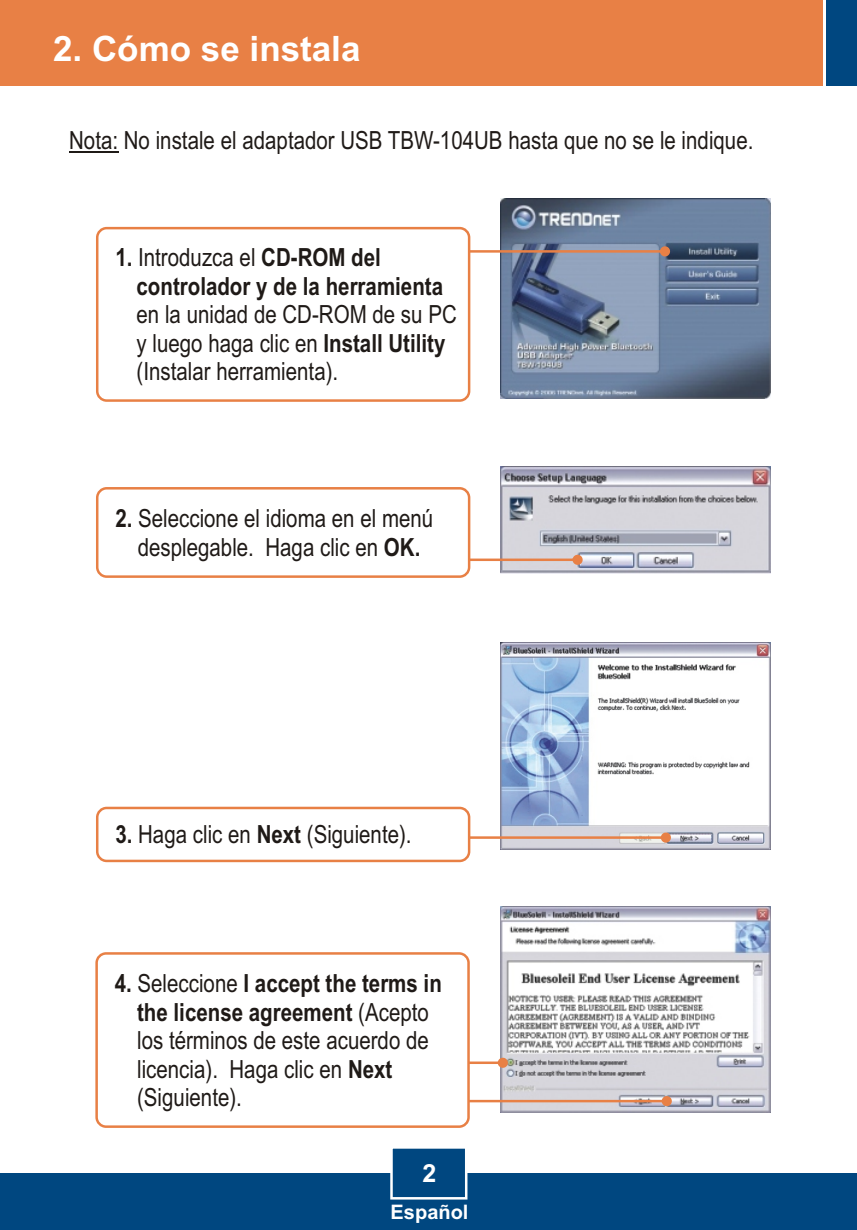
<style>
.page{position:relative;width:857px;height:1230px;background:#fff}
.page>*{position:absolute;margin:0;border:0;box-sizing:border-box;transform-origin:0 0}
.t1{font:700 35px "Arial";color:#fff}
.t2{font:25px/28.5px "Arial Narrow";color:#1f1a17}
.t3{font:700 25px/28.5px "Arial Narrow";color:#1f1a17}
.t4{font:700 25px "Arial";color:#fff}
.t5{font:700 20px "Arial";color:#fff}
.s1{font-weight:400}
.s2{font-weight:700}
</style>
<div class="page">
<div style="left:0;top:1172px;width:857px;height:57px;background:#004780"></div>
<div style="left:0;top:0;width:823px;height:85px;background:#e88045"></div>
<div style="left:826px;top:0;width:31px;height:85px;background:#004780"></div>
<svg style="left:389px;top:1148px;width:80px;height:52px"></svg>
<img style="left:500px;top:906px;width:270px;height:206px">
<img style="left:500px;top:466px;width:270px;height:107px">
<img style="left:500px;top:198px;width:270px;height:200px">
<hr style="left:69px;top:151px;width:49px;height:1px;background:#1f1a17">
<svg style="left:470px;top:246px;width:200px;height:10px;background:#a89696"></svg>
<svg style="left:470px;top:554px;width:112px;height:10px"></svg>
<svg style="left:470px;top:1095px;width:202px;height:10px;background:#dbbeb2"></svg>
<svg style="left:470px;top:1057px;width:38px;height:10px"></svg>
<div style="left:96px;top:227px;width:374px;height:175px;background:#fff;border:3px solid #e88045;border-radius:9px"></div>
<div style="left:96px;top:487px;width:374px;height:90px;background:#fff;border:3px solid #e88045;border-radius:9px"></div>
<div style="left:95px;top:952px;width:375px;height:175px;background:#fff;border:3px solid #e88045;border-radius:9px"></div>
<img style="left:500px;top:642px;width:270px;height:207px">
<svg style="left:470px;top:832px;width:201px;height:10px;background:#e0c3b6"></svg>
<div style="left:96px;top:806px;width:374px;height:56px;background:#fff;border:3px solid #e88045;border-radius:9px"></div>
<h1 class="t1" style="left:53px;top:35px;width:309px">2. Cómo se instala</h1>
<p class="t2" style="left:69px;top:128px;width:686px">Nota: No instale el adaptador USB TBW-104UB hasta que no se le indique.</p>
<p class="t3" style="left:137px;top:246px;width:308px;text-indent:-21px">1. <span class="s1">Introduzca el</span> CD-ROM del controlador y de la herramienta</p>
<p class="t2" style="left:137px;top:302px;width:322px">en la unidad de CD-ROM de su PC y luego haga clic en <span class="s2">Install Utility </span>(Instalar herramienta).</p>
<p class="t2" style="left:115px;top:506px;width:319px;text-align:center"><span class="s2">2.</span> Seleccione el idioma en el menú desplegable. Haga clic en <span class="s2">OK.</span></p>
<p class="t2" style="left:115px;top:822px;width:298px"><span class="s2">3.</span> Haga clic en <span class="s2">Next</span> (Siguiente).</p>
<p class="t2" style="left:137px;top:971px;width:306px;text-indent:-22px"><span class="s2">4.</span> Seleccione <span class="s2">I accept the terms in the license agreement</span> (Acepto los términos de este acuerdo de licencia). Haga clic en <span class="s2">Next </span>(Siguiente).</p>
<p class="t4" style="left:422px;top:1163px;width:15px">2</p>
<p class="t5" style="left:391px;top:1204px;width:79px">Español</p>
</div>
